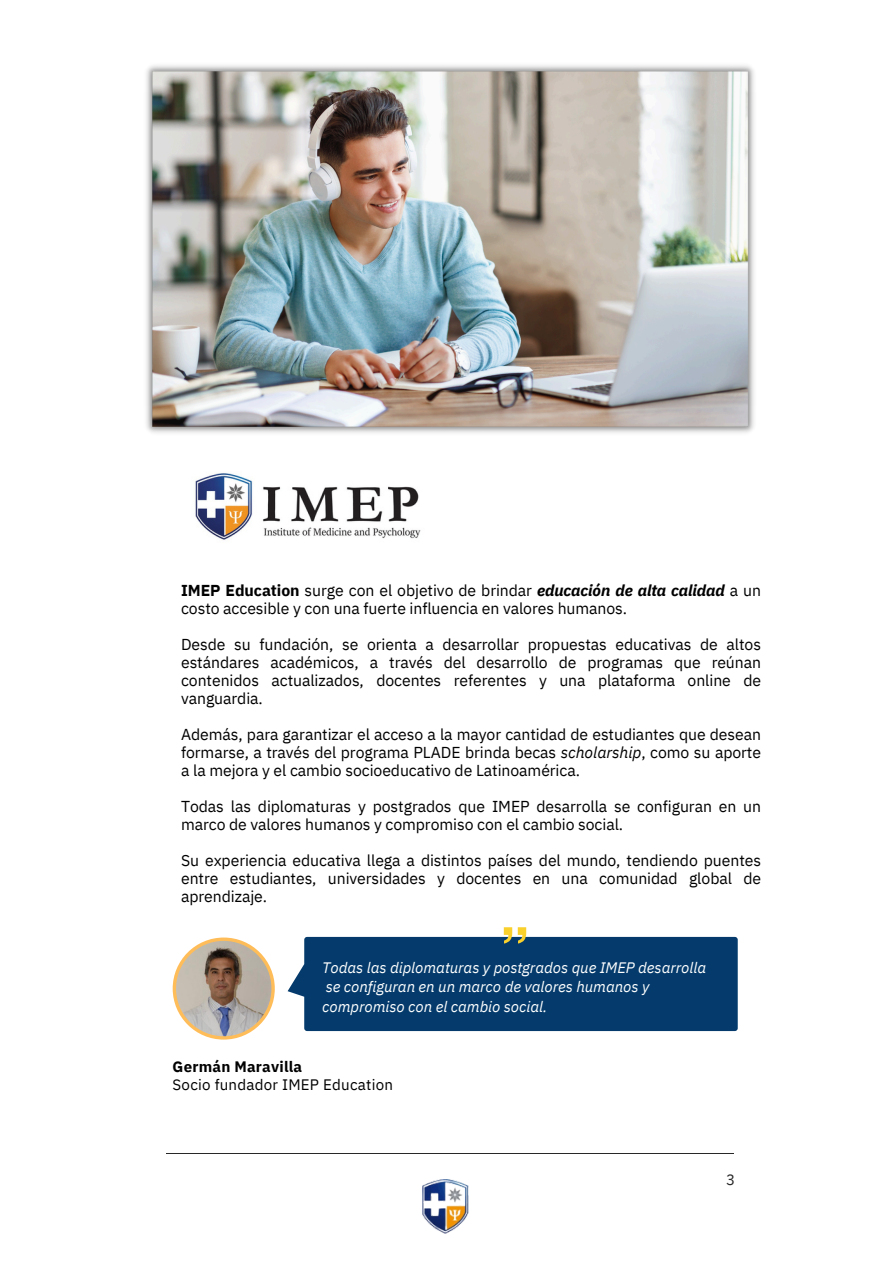
<style>
.page{position:relative;width:894px;height:1264px;background:#fff}
.page>*{position:absolute;margin:0;border:0;box-sizing:border-box;transform-origin:0 0}
.t1{font:15.75px/18px "IBM Plex Sans";letter-spacing:-.005em;color:#000;text-align:justify}
.t2{font:italic 15.15px/19.8px "IBM Plex Sans";letter-spacing:-.005em;color:#fff}
.t3{font:15.15px/17.7px "IBM Plex Sans";letter-spacing:.015em;color:#000}
.t4{font:15.15px "IBM Plex Sans";color:#282828}
.s1{font-weight:700}
.s2{font-weight:700;font-style:italic}
.s3{font-style:italic}
</style>
<div class="page">
<img style="left:146px;top:65px;width:608px;height:368px">
<svg style="left:173px;top:937px;width:102px;height:102px"></svg>
<hr style="left:166px;top:1153px;width:567px;height:1px;background:#282828">
<svg style="left:287px;top:927px;width:450px;height:104px;background:#23537d"></svg>
<img style="left:176px;top:940px;width:95px;height:96px;border-radius:50%">
<img style="left:422px;top:1179px;width:47px;height:55px">
<img style="left:195px;top:473px;width:226px;height:67px">
<h1 class="t1" style="left:181px;top:581px;width:581px"><span class="s1">IMEP Education</span> surge con el objetivo de brindar <span class="s2">educación de alta calidad</span> a un costo accesible y con una fuerte influencia en valores humanos.</h1>
<h1 class="t1" style="left:181px;top:635px;width:581px">Desde su fundación, se orienta a desarrollar propuestas educativas de altos estándares académicos, a través del desarrollo de programas que reúnan contenidos actualizados, docentes referentes y una plataforma online de vanguardia.</h1>
<h1 class="t1" style="left:181px;top:725px;width:581px">Además, para garantizar el acceso a la mayor cantidad de estudiantes que desean formarse, a través del programa PLADE brinda becas <span class="s3">scholarship</span>, como su aporte a la mejora y el cambio socioeducativo de Latinoamérica.</h1>
<h1 class="t1" style="left:181px;top:797px;width:581px">Todas las diplomaturas y postgrados que IMEP desarrolla se configuran en un marco de valores humanos y compromiso con el cambio social.</h1>
<p class="t1" style="left:181px;top:851px;width:581px">Su experiencia educativa llega a distintos países del mundo, tendiendo puentes entre estudiantes, universidades y docentes en una comunidad global de aprendizaje.</p>
<p class="t2" style="left:322px;top:957px;width:385px">Todas las diplomaturas y postgrados que IMEP desarrolla se configuran en un marco de valores humanos y compromiso con el cambio social.</p>
<h1 class="t3" style="left:172px;top:1057px;width:222px"><span class="s1">Germán Maravilla<br></span>Socio fundador IMEP Education</h1>
<h1 class="t4" style="left:726px;top:1169px;width:11px">3</h1>
</div>
